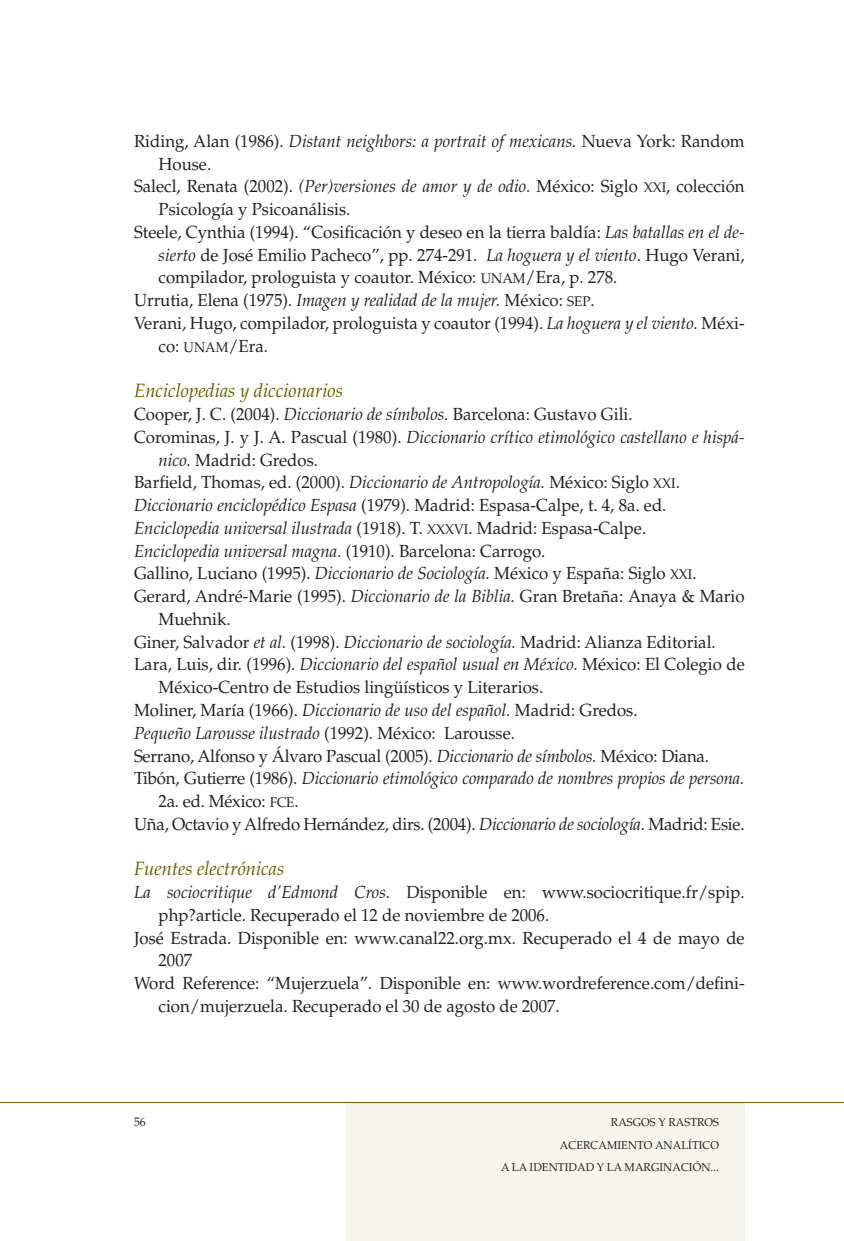
<style>
.page{position:relative;width:844px;height:1241px;background:#fff}
.page>*{position:absolute;margin:0;border:0;box-sizing:border-box;transform-origin:0 0}
.t1{font:italic 19.25px "Palatino";color:#675f00;scale:.96 1}
.t2{font:17.5px "Palatino";color:#231f20;scale:.96 1}
.t3{font:italic 17.5px "Palatino";color:#231f20;scale:.96 1}
.t4{font:12.25px "Palatino";color:#231f20;scale:.96 1}
.t5{font:11.38px "Palatino";color:#231f20;scale:.96 1}
.s1{font-style:normal}
.s2{font-style:italic}
.s3{font-family:"Palatino Roman SC800";font-size:14px}
.s4{font-family:"Palatino Roman SC800"}
.s5{font-family:"Palatino Roman SC800";font-style:normal;font-size:14px}
</style>
<div class="page">
<div style="left:346px;top:1102px;width:398px;height:138px;background:#f6f6ec"></div>
<hr style="left:0;top:1101px;width:843px;height:1px;background:#675f00">
<p class="t3" style="left:134px;top:131px;width:637px"><span class="s1">Riding, Alan (1986).</span> Distant neighbors: a portrait of mexicans. <span class="s1">Nueva York: Random</span></p>
<p class="t2" style="left:158px;top:153px;width:56px">House.</p>
<p class="t2" style="left:134px;top:176px;width:637px">Salecl, Renata (2002). <span class="s2">(Per)versiones de amor y de odio.</span> México: Siglo <span class="s3">XXI</span>, colección</p>
<p class="t2" style="left:158px;top:199px;width:201px">Psicología y Psicoanálisis.</p>
<p class="t2" style="left:134px;top:222px;width:637px">Steele, Cynthia (1994). “Cosificación y deseo en la tierra baldía: <span class="s2">Las batallas en el de-</span></p>
<p class="t2" style="left:158px;top:244px;width:612px"><span class="s2">sierto</span> de José Emilio Pacheco”, pp. 274-291. <span class="s2">La hoguera y el viento</span>. Hugo Verani,</p>
<p class="t2" style="left:158px;top:267px;width:479px">compilador, prologuista y coautor. México: <span class="s3">UNAM</span>/Era, p. 278.</p>
<p class="t2" style="left:134px;top:290px;width:481px">Urrutia, Elena (1975). <span class="s2">Imagen y realidad de la mujer.</span> México: <span class="s3">SEP</span>.</p>
<p class="t2" style="left:134px;top:313px;width:637px">Verani, Hugo, compilador, prologuista y coautor (1994). <span class="s2">La hoguera y el viento.</span> Méxi-</p>
<p class="t2" style="left:158px;top:335px;width:116px">co: <span class="s3">UNAM</span><span class="s4">/</span>Era.</p>
<p class="t1" style="left:134px;top:379px;width:219px">Enciclopedias y diccionarios</p>
<p class="t2" style="left:134px;top:404px;width:521px">Cooper, J. C. (2004). <span class="s2">Diccionario de símbolos.</span> Barcelona: Gustavo Gili.</p>
<p class="t3" style="left:134px;top:426px;width:637px"><span class="s1">Corominas, J. y J. A. Pascual (1980).</span> Diccionario crítico etimológico castellano e hispá-</p>
<p class="t2" style="left:158px;top:449px;width:168px"><span class="s2">nico.</span> Madrid: Gredos.</p>
<p class="t2" style="left:134px;top:472px;width:570px">Barfield, Thomas, ed. (2000). <span class="s2">Diccionario de Antropología.</span> México: Siglo <span class="s3">XXI</span>.</p>
<p class="t2" style="left:134px;top:495px;width:556px"><span class="s2">Diccionario enciclopédico Espasa</span> (1979). Madrid: Espasa-Calpe, t. 4, 8a. ed.</p>
<p class="t3" style="left:134px;top:517px;width:535px">Enciclopedia universal ilustrada <span class="s1">(1918). T.</span> <span class="s5">XXXVI</span><span class="s1">. Madrid: Espasa-Calpe.</span></p>
<p class="t3" style="left:134px;top:540px;width:430px">Enciclopedia universal magna. <span class="s1">(1910). Barcelona: Carrogo.</span></p>
<p class="t2" style="left:134px;top:563px;width:587px">Gallino, Luciano (1995). <span class="s2">Diccionario de Sociología.</span> México y España: Siglo <span class="s3">XXI</span>.</p>
<p class="t2" style="left:134px;top:586px;width:637px">Gerard, André-Marie (1995). <span class="s2">Diccionario de la Biblia.</span> Gran Bretaña: Anaya &amp; Mario</p>
<p class="t2" style="left:158px;top:608px;width:77px">Muehnik.</p>
<p class="t2" style="left:134px;top:631px;width:607px">Giner, Salvador <span class="s2">et al.</span> (1998). <span class="s2">Diccionario de sociología.</span> Madrid: Alianza Editorial.</p>
<p class="t2" style="left:134px;top:654px;width:637px">Lara, Luis, dir. (1996). <span class="s2">Diccionario del español usual en México.</span> México: El Colegio de</p>
<p class="t2" style="left:158px;top:677px;width:402px">México-Centro de Estudios lingüísticos y Literarios.</p>
<p class="t2" style="left:134px;top:699px;width:526px">Moliner, María (1966). <span class="s2">Diccionario de uso del español.</span> Madrid: Gredos.</p>
<p class="t3" style="left:134px;top:722px;width:398px">Pequeño Larousse ilustrado <span class="s1">(1992). México: Larousse.</span></p>
<p class="t2" style="left:134px;top:745px;width:600px">Serrano, Alfonso y Álvaro Pascual (2005). <span class="s2">Diccionario de símbolos.</span> México: Diana.</p>
<p class="t3" style="left:134px;top:768px;width:637px"><span class="s1">Tibón, Gutierre (1986).</span> Diccionario etimológico comparado de nombres propios de persona.</p>
<p class="t2" style="left:158px;top:790px;width:147px">2a. ed. México: <span class="s3">FCE</span>.</p>
<p class="t2" style="left:134px;top:813px;width:637px">Uña, Octavio y Alfredo Hernández, dirs. (2004). <span class="s2">Diccionario de sociología</span>. Madrid: Esie.</p>
<p class="t1" style="left:134px;top:857px;width:158px">Fuentes electrónicas</p>
<p class="t2" style="left:134px;top:881px;width:637px"><span class="s2">La sociocritique d’Edmond Cros.</span> Disponible en: www.sociocritique.fr/spip.</p>
<p class="t2" style="left:158px;top:904px;width:408px">php?article. Recuperado el 12 de noviembre de 2006.</p>
<p class="t2" style="left:134px;top:927px;width:637px">José Estrada. Disponible en: www.canal22.org.mx. Recuperado el 4 de mayo de</p>
<p class="t2" style="left:158px;top:950px;width:36px">2007</p>
<p class="t2" style="left:134px;top:972px;width:637px">Word Reference: “Mujerzuela”. Disponible en: www.wordreference.com/defini-</p>
<p class="t2" style="left:158px;top:995px;width:419px">cion/mujerzuela. Recuperado el 30 de agosto de 2007.</p>
<p class="t4" style="left:134px;top:1114px;width:14px">56</p>
<p class="t5" style="left:610px;top:1114px;width:9px">rasgos</p>
<p class="t5" style="left:658px;top:1114px;width:19px">y rastros</p>
<p class="t5" style="left:559px;top:1137px;width:9px">acercamiento</p>
<p class="t5" style="left:654px;top:1137px;width:10px">anal</p>
<p class="t5" style="left:688px;top:1137px;width:12px">ítico</p>
<p class="t5" style="left:501px;top:1160px;width:39px">ala identidad</p>
<p class="t5" style="left:596px;top:1160px;width:38px">y la marginaci</p>
<p class="t5" style="left:692px;top:1160px;width:29px">ón...</p>
</div>
